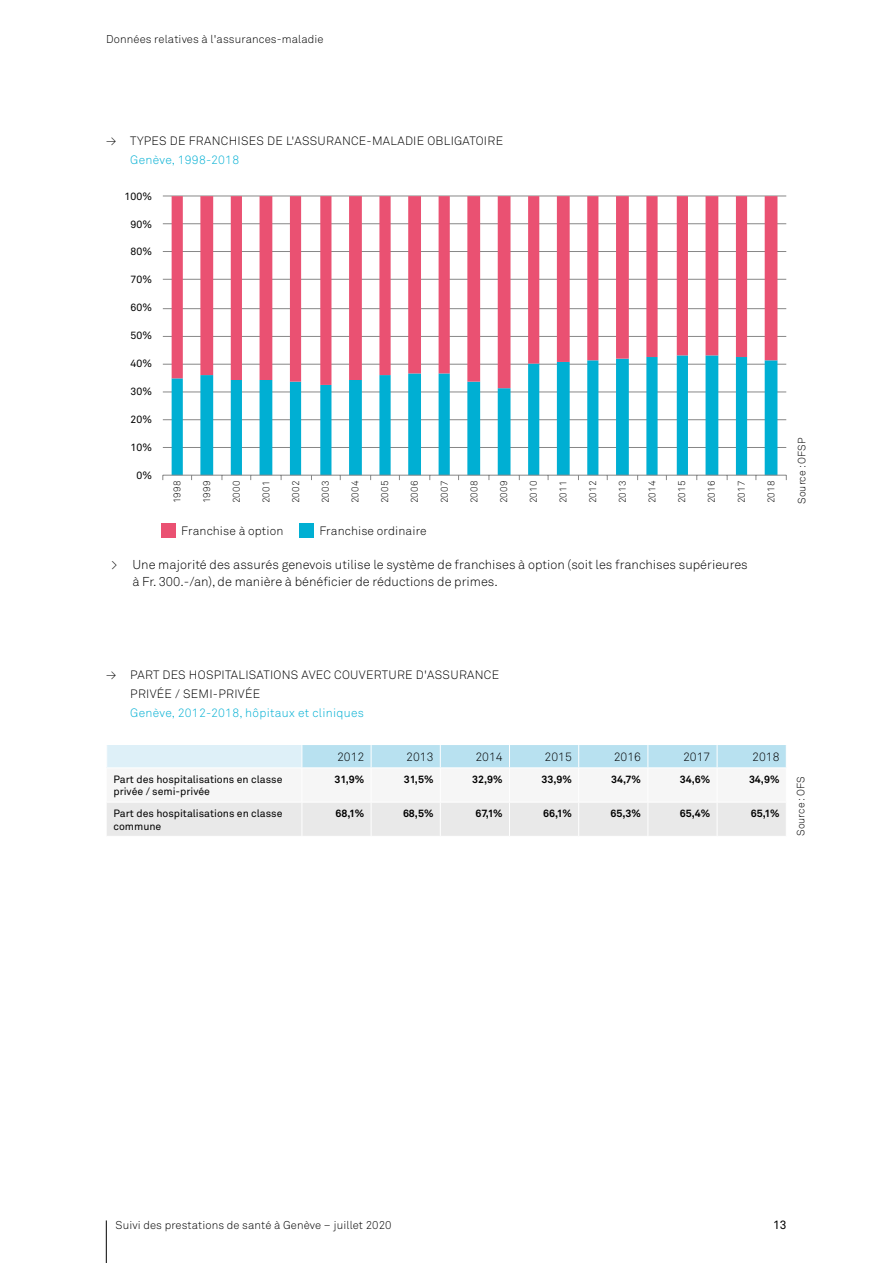
<style>
.page{position:relative;width:893px;height:1263px;background:#fff}
.page>*{position:absolute;margin:0;border:0;box-sizing:border-box;transform-origin:0 0}
.t1{font:300 12.75px/16.5px "Akkurat";color:#000}
.t2{font:300 12px/18.8px "Akkurat";letter-spacing:.025em;color:#000}
.t3{font:300 12px "Akkurat";letter-spacing:.025em;color:#00afd3}
.t4{font:12px "Akkurat";color:#000}
.t5{font:300 11.25px "Akkurat";letter-spacing:.01em;color:#000}
.t6{font:10.5px/12.6px "Akkurat";color:#000}
.t7{font:700 10.5px "Akkurat";color:#000}
.t8{font:300 10.5px "Akkurat";color:#000}
.t9{font:300 9.75px "Akkurat";letter-spacing:.01em;color:#000}
</style>
<div class="page">
<hr style="left:106px;top:1220px;width:1px;height:43px;background:#000">
<div style="left:162px;top:523px;width:14px;height:14px;background:#ea5172"></div>
<div style="left:300px;top:523px;width:14px;height:14px;background:#00afd3"></div>
<svg style="left:106px;top:745px;width:680px;height:91px"></svg>
<hr style="left:163px;top:196px;width:623px;height:1px;background:#878787">
<hr style="left:163px;top:223px;width:623px;height:1px;background:#878787">
<hr style="left:163px;top:251px;width:623px;height:1px;background:#878787">
<hr style="left:163px;top:279px;width:623px;height:1px;background:#878787">
<hr style="left:163px;top:308px;width:623px;height:1px;background:#878787">
<hr style="left:163px;top:336px;width:623px;height:1px;background:#878787">
<hr style="left:163px;top:364px;width:623px;height:1px;background:#878787">
<hr style="left:163px;top:392px;width:623px;height:1px;background:#878787">
<hr style="left:163px;top:419px;width:623px;height:1px;background:#878787">
<hr style="left:163px;top:447px;width:623px;height:1px;background:#878787">
<svg style="left:172px;top:388px;width:605px;height:87px"></svg>
<svg style="left:172px;top:196px;width:605px;height:192px"></svg>
<hr style="left:163px;top:475px;width:623px;height:1px;background:#878787">
<p class="t5" style="left:106px;top:32px;width:219px">Données relatives à l'assurances-maladie</p>
<p class="t2" style="left:106px;top:131px;width:398px">≥ TYPES DE FRANCHISES DE L'ASSURANCE-MALADIE OBLIGATOIRE</p>
<p class="t3" style="left:130px;top:152px;width:110px">Genève, 1998-2018</p>
<p class="t6" style="left:125px;top:190px;width:29px">100%</p>
<p class="t6" style="left:131px;top:218px;width:23px">90%</p>
<p class="t6" style="left:131px;top:246px;width:23px">80%</p>
<p class="t6" style="left:131px;top:274px;width:23px">70%</p>
<p class="t6" style="left:131px;top:301px;width:23px">60%</p>
<p class="t6" style="left:131px;top:329px;width:23px">50%</p>
<p class="t6" style="left:131px;top:357px;width:23px">40%</p>
<p class="t6" style="left:131px;top:385px;width:23px">30%</p>
<p class="t6" style="left:131px;top:413px;width:23px">20%</p>
<p class="t6" style="left:131px;top:441px;width:23px">10%</p>
<p class="t6" style="left:137px;top:469px;width:17px">0%</p>
<p class="t9" style="left:171px;top:503px;width:24px;rotate:-90deg">1998</p>
<p class="t9" style="left:201px;top:503px;width:24px;rotate:-90deg">1999</p>
<p class="t9" style="left:231px;top:503px;width:24px;rotate:-90deg">2000</p>
<p class="t9" style="left:260px;top:503px;width:24px;rotate:-90deg">2001</p>
<p class="t9" style="left:290px;top:503px;width:24px;rotate:-90deg">2002</p>
<p class="t9" style="left:320px;top:503px;width:24px;rotate:-90deg">2003</p>
<p class="t9" style="left:349px;top:503px;width:24px;rotate:-90deg">2004</p>
<p class="t9" style="left:379px;top:503px;width:24px;rotate:-90deg">2005</p>
<p class="t9" style="left:409px;top:503px;width:24px;rotate:-90deg">2006</p>
<p class="t9" style="left:438px;top:503px;width:24px;rotate:-90deg">2007</p>
<p class="t9" style="left:468px;top:503px;width:24px;rotate:-90deg">2008</p>
<p class="t9" style="left:498px;top:503px;width:24px;rotate:-90deg">2009</p>
<p class="t9" style="left:528px;top:503px;width:24px;rotate:-90deg">2010</p>
<p class="t9" style="left:557px;top:503px;width:24px;rotate:-90deg">2011</p>
<p class="t9" style="left:587px;top:503px;width:24px;rotate:-90deg">2012</p>
<p class="t9" style="left:617px;top:503px;width:24px;rotate:-90deg">2013</p>
<p class="t9" style="left:646px;top:503px;width:24px;rotate:-90deg">2014</p>
<p class="t9" style="left:676px;top:503px;width:24px;rotate:-90deg">2015</p>
<p class="t9" style="left:706px;top:503px;width:24px;rotate:-90deg">2016</p>
<p class="t9" style="left:735px;top:503px;width:24px;rotate:-90deg">2017</p>
<p class="t9" style="left:765px;top:503px;width:24px;rotate:-90deg">2018</p>
<p class="t2" style="left:181px;top:522px;width:104px">Franchise à option</p>
<p class="t2" style="left:319px;top:522px;width:109px">Franchise ordinaire</p>
<p class="t1" style="left:132px;top:557px;width:617px;text-indent:-21px">&gt; Une majorité des assurés genevois utilise le système de franchises à option (soit les franchises supérieures à Fr. 300.-/an), de manière à bénéficier de réductions de primes.</p>
<p class="t8" style="left:795px;top:504px;width:67px;rotate:-90deg">Source : OFSP</p>
<p class="t2" style="left:130px;top:666px;width:370px;text-indent:-24px">≥ PART DES HOSPITALISATIONS AVEC COUVERTURE D'ASSURANCE<br>PRIVÉE / SEMI-PRIVÉE</p>
<p class="t3" style="left:130px;top:705px;width:235px">Genève, 2012-2018, hôpitaux et cliniques</p>
<p class="t2" style="left:337px;top:748px;width:29px">2012</p>
<p class="t2" style="left:406px;top:748px;width:29px">2013</p>
<p class="t2" style="left:475px;top:748px;width:29px">2014</p>
<p class="t2" style="left:545px;top:748px;width:29px">2015</p>
<p class="t2" style="left:614px;top:748px;width:29px">2016</p>
<p class="t2" style="left:683px;top:748px;width:29px">2017</p>
<p class="t2" style="left:752px;top:748px;width:29px">2018</p>
<p class="t6" style="left:113px;top:773px;width:170px">Part des hospitalisations en classe privée / semi-privée</p>
<p class="t7" style="left:335px;top:772px;width:31px">31,9%</p>
<p class="t7" style="left:404px;top:772px;width:31px">31,5%</p>
<p class="t7" style="left:472px;top:772px;width:32px">32,9%</p>
<p class="t7" style="left:541px;top:772px;width:32px">33,9%</p>
<p class="t7" style="left:611px;top:772px;width:31px">34,7%</p>
<p class="t7" style="left:680px;top:772px;width:32px">34,6%</p>
<p class="t7" style="left:749px;top:772px;width:32px">34,9%</p>
<p class="t6" style="left:113px;top:807px;width:170px">Part des hospitalisations en classe commune</p>
<p class="t7" style="left:336px;top:807px;width:30px">68,1%</p>
<p class="t7" style="left:403px;top:807px;width:32px">68,5%</p>
<p class="t7" style="left:476px;top:807px;width:29px">67,1%</p>
<p class="t7" style="left:543px;top:807px;width:30px">66,1%</p>
<p class="t7" style="left:611px;top:807px;width:32px">65,3%</p>
<p class="t7" style="left:680px;top:807px;width:32px">65,4%</p>
<p class="t7" style="left:751px;top:807px;width:30px">65,1%</p>
<p class="t8" style="left:795px;top:836px;width:61px;rotate:-90deg">Source : OFS</p>
<p class="t5" style="left:116px;top:1218px;width:277px">Suivi des prestations de santé à Genève – juillet 2020</p>
<p class="t4" style="left:773px;top:1218px;width:15px">13</p>
</div>
